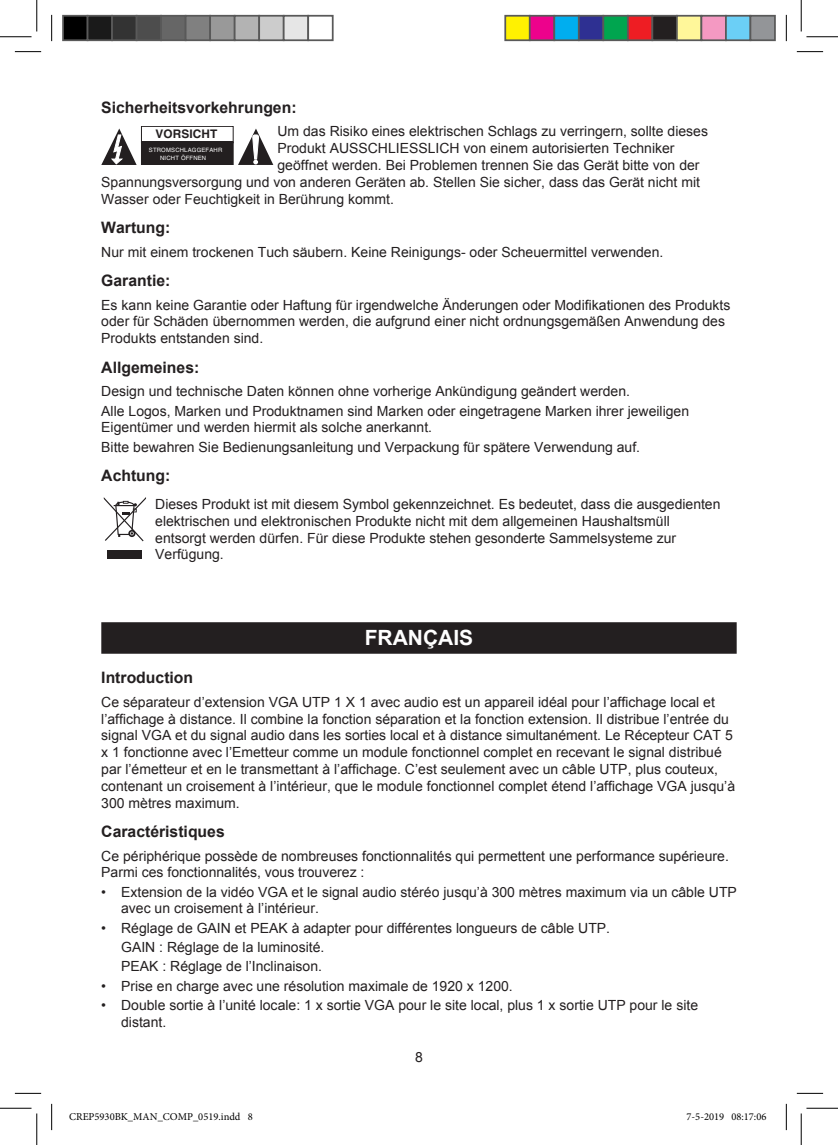
<style>
.page{position:relative;width:838px;height:1145px;background:#fff}
.page>*{position:absolute;margin:0;border:0;box-sizing:border-box;transform-origin:0 0}
.t1{font:700 21px "Arial";color:#fff}
.t2{font:700 15.75px "Arial";color:#231f20}
.t3{font:14px/16.8px "Arial";color:#231f20}
.t4{font:700 11.9px "Helvetica LT Std";letter-spacing:.005em;color:#231f20}
.t5{font:10.5px "Minion Pro";color:#000}
.t6{font:5.95px/7.9px "Helvetica LT Std";letter-spacing:.03em;color:#fff}
</style>
<div class="page">
<div style="left:101px;top:622px;width:635px;height:32px;background:#231f20"></div>
<svg style="left:104px;top:497px;width:42px;height:44px"></svg>
<div style="left:107px;top:550px;width:35px;height:9px;background:#231f20"></div>
<svg style="left:238px;top:129px;width:35px;height:36px"></svg>
<svg style="left:101px;top:129px;width:36px;height:36px"></svg>
<div style="left:141px;top:126px;width:92px;height:17px;border:1px solid #231f20"></div>
<div style="left:141px;top:142px;width:92px;height:23px;background:#231f20"></div>
<svg style="left:15px;top:51px;width:26px;height:1px"></svg>
<svg style="left:796px;top:51px;width:27px;height:1px"></svg>
<svg style="left:15px;top:1093px;width:26px;height:1px"></svg>
<svg style="left:796px;top:1093px;width:27px;height:1px"></svg>
<svg style="left:51px;top:15px;width:1px;height:26px"></svg>
<svg style="left:51px;top:1104px;width:1px;height:26px"></svg>
<svg style="left:786px;top:15px;width:1px;height:26px"></svg>
<svg style="left:786px;top:1104px;width:1px;height:26px"></svg>
<hr style="left:0;top:36px;width:32px;height:1px;background:#000">
<hr style="left:806px;top:36px;width:31px;height:1px;background:#000">
<hr style="left:0;top:1108px;width:32px;height:1px;background:#000">
<hr style="left:806px;top:1108px;width:31px;height:1px;background:#000">
<hr style="left:36px;top:0;width:1px;height:31px;background:#000">
<hr style="left:36px;top:1113px;width:1px;height:32px;background:#000">
<hr style="left:800px;top:0;width:1px;height:31px;background:#000">
<hr style="left:800px;top:1113px;width:1px;height:32px;background:#000">
<div style="left:63px;top:16px;width:25px;height:24px;background:#000"></div>
<div style="left:62px;top:15px;width:26px;height:26px;border:2px solid #595959"></div>
<div style="left:88px;top:16px;width:24px;height:24px;background:#1a1a1a"></div>
<div style="left:87px;top:15px;width:26px;height:26px;border:2px solid #595959"></div>
<div style="left:112px;top:16px;width:25px;height:24px;background:#333"></div>
<div style="left:111px;top:15px;width:26px;height:26px;border:2px solid #595959"></div>
<div style="left:137px;top:16px;width:24px;height:24px;background:#4d4d4d"></div>
<div style="left:136px;top:15px;width:26px;height:26px;border:2px solid #595959"></div>
<div style="left:161px;top:16px;width:25px;height:24px;background:#666"></div>
<div style="left:160px;top:15px;width:26px;height:26px;border:2px solid #595959"></div>
<div style="left:186px;top:16px;width:24px;height:24px;background:#808080"></div>
<div style="left:185px;top:15px;width:26px;height:26px;border:2px solid #595959"></div>
<div style="left:210px;top:16px;width:25px;height:24px;background:#999"></div>
<div style="left:209px;top:15px;width:26px;height:26px;border:2px solid #595959"></div>
<div style="left:235px;top:16px;width:24px;height:24px;background:#b3b3b3"></div>
<div style="left:234px;top:15px;width:26px;height:26px;border:2px solid #595959"></div>
<div style="left:259px;top:16px;width:25px;height:24px;background:#ccc"></div>
<div style="left:258px;top:15px;width:26px;height:26px;border:2px solid #595959"></div>
<div style="left:284px;top:16px;width:24px;height:24px;background:#e6e6e6"></div>
<div style="left:283px;top:15px;width:26px;height:26px;border:2px solid #595959"></div>
<div style="left:307px;top:15px;width:26px;height:26px;border:2px solid #595959"></div>
<div style="left:505px;top:16px;width:24px;height:24px;background:#fff101"></div>
<div style="left:504px;top:15px;width:26px;height:26px;border:2px solid #595959"></div>
<div style="left:529px;top:16px;width:25px;height:24px;background:#ed028c"></div>
<div style="left:529px;top:15px;width:26px;height:26px;border:2px solid #595959"></div>
<div style="left:554px;top:16px;width:24px;height:24px;background:#00aeef"></div>
<div style="left:553px;top:15px;width:26px;height:26px;border:2px solid #595959"></div>
<div style="left:578px;top:16px;width:25px;height:24px;background:#2e3092"></div>
<div style="left:578px;top:15px;width:26px;height:26px;border:2px solid #595959"></div>
<div style="left:603px;top:16px;width:24px;height:24px;background:#00a54f"></div>
<div style="left:602px;top:15px;width:26px;height:26px;border:2px solid #595959"></div>
<div style="left:627px;top:16px;width:25px;height:24px;background:#ee1d23"></div>
<div style="left:627px;top:15px;width:26px;height:26px;border:2px solid #595959"></div>
<div style="left:652px;top:16px;width:24px;height:24px;background:#231f20"></div>
<div style="left:651px;top:15px;width:26px;height:26px;border:2px solid #595959"></div>
<div style="left:676px;top:16px;width:25px;height:24px;background:#fff79a"></div>
<div style="left:676px;top:15px;width:26px;height:26px;border:2px solid #595959"></div>
<div style="left:701px;top:16px;width:24px;height:24px;background:#f499c2"></div>
<div style="left:700px;top:15px;width:26px;height:26px;border:2px solid #595959"></div>
<div style="left:725px;top:16px;width:25px;height:24px;background:#6bcff6"></div>
<div style="left:725px;top:15px;width:26px;height:26px;border:2px solid #595959"></div>
<div style="left:750px;top:16px;width:24px;height:24px;background:#939598"></div>
<div style="left:749px;top:15px;width:26px;height:26px;border:2px solid #595959"></div>
<p class="t2" style="left:101px;top:96px;width:197px">Sicherheitsvorkehrungen:</p>
<p class="t3" style="left:277px;top:123px;width:432px">Um das Risiko eines elektrischen Schlags zu verringern, sollte dieses</p>
<p class="t3" style="left:277px;top:140px;width:398px">Produkt AUSSCHLIESSLICH von einem autorisierten Techniker</p>
<p class="t3" style="left:277px;top:157px;width:423px">geöffnet werden. Bei Problemen trennen Sie das Gerät bitte von der</p>
<p class="t3" style="left:101px;top:173px;width:600px">Spannungsversorgung und von anderen Geräten ab. Stellen Sie sicher, dass das Gerät nicht mit</p>
<p class="t3" style="left:101px;top:190px;width:294px">Wasser oder Feuchtigkeit in Berührung kommt.</p>
<p class="t2" style="left:101px;top:216px;width:71px">Wartung:</p>
<p class="t3" style="left:101px;top:243px;width:563px">Nur mit einem trockenen Tuch säubern. Keine Reinigungs- oder Scheuermittel verwenden.</p>
<p class="t2" style="left:101px;top:269px;width:71px">Garantie:</p>
<p class="t3" style="left:101px;top:296px;width:630px">Es kann keine Garantie oder Haftung für irgendwelche Änderungen oder Modifikationen des Produkts oder für Schäden übernommen werden, die aufgrund einer nicht ordnungsgemäßen Anwendung des<br>Produkts entstanden sind.</p>
<p class="t2" style="left:101px;top:356px;width:100px">Allgemeines:</p>
<p class="t3" style="left:101px;top:382px;width:589px;line-height:19.2px">Design und technische Daten können ohne vorherige Ankündigung geändert werden.<br>Alle Logos, Marken und Produktnamen sind Marken oder eingetragene Marken ihrer jeweiligen</p>
<p class="t3" style="left:101px;top:418px;width:540px;line-height:19.2px">Eigentümer und werden hiermit als solche anerkannt.<br>Bitte bewahren Sie Bedienungsanleitung und Verpackung für spätere Verwendung auf.</p>
<p class="t2" style="left:101px;top:464px;width:71px">Achtung:</p>
<p class="t3" style="left:155px;top:496px;width:566px">Dieses Produkt ist mit diesem Symbol gekennzeichnet. Es bedeutet, dass die ausgedienten elektrischen und elektronischen Produkte nicht mit dem allgemeinen Haushaltsmüll entsorgt werden dürfen. Für diese Produkte stehen gesonderte Sammelsysteme zur Verfügung.</p>
<p class="t4" style="left:156px;top:127px;width:63px">VORSICHT</p>
<p class="t6" style="left:160px;top:146px;width:64px;text-indent:-11px">STROMSCHLAGGEFAHR<br>NICHT ÖFFNEN</p>
<h1 class="t1" style="left:364px;top:623px;width:110px">FRANÇAIS</h1>
<p class="t2" style="left:101px;top:666px;width:93px">Introduction</p>
<p class="t3" style="left:101px;top:693px;width:635px">Ce séparateur d’extension VGA UTP 1 X 1 avec audio est un appareil idéal pour l’affichage local et l’affichage à distance. Il combine la fonction séparation et la fonction extension. Il distribue l’entrée du signal VGA et du signal audio dans les sorties local et à distance simultanément. Le Récepteur CAT 5 x 1 fonctionne avec l’Emetteur comme un module fonctionnel complet en recevant le signal distribué par l’émetteur et en le transmettant à l’affichage. C’est seulement avec un câble UTP, plus couteux, contenant un croisement à l’intérieur, que le module fonctionnel complet étend l’affichage VGA jusqu’à 300 mètres maximum.</p>
<p class="t2" style="left:101px;top:820px;width:125px">Caractéristiques</p>
<p class="t3" style="left:101px;top:847px;width:629px">Ce périphérique possède de nombreuses fonctionnalités qui permettent une performance supérieure.<br>Parmi ces fonctionnalités, vous trouverez :</p>
<p class="t3" style="left:121px;top:883px;width:617px;text-indent:-20px">• Extension de la vidéo VGA et le signal audio stéréo jusqu’à 300 mètres maximum via un câble UTP avec un croisement à l’intérieur.</p>
<p class="t3" style="left:121px;top:918px;width:490px;line-height:19.2px;text-indent:-20px">• Réglage de GAIN et PEAK à adapter pour différentes longueurs de câble UTP.<br>GAIN : Réglage de la luminosité.<br>PEAK : Réglage de l’Inclinaison.</p>
<p class="t3" style="left:101px;top:977px;width:413px">• Prise en charge avec une résolution maximale de 1920 x 1200.</p>
<p class="t3" style="left:121px;top:996px;width:578px;text-indent:-20px">• Double sortie à l’unité locale: 1 x sortie VGA pour le site local, plus 1 x sortie UTP pour le site distant.</p>
<p class="t3" style="left:415px;top:1049px;width:9px">8</p>
<p class="t5" style="left:69px;top:1109px;width:185px">CREP5930BK_MAN_COMP_0519.indd 8</p>
<p class="t5" style="left:686px;top:1109px;width:81px">7-5-2019 08:17:06</p>
</div>
